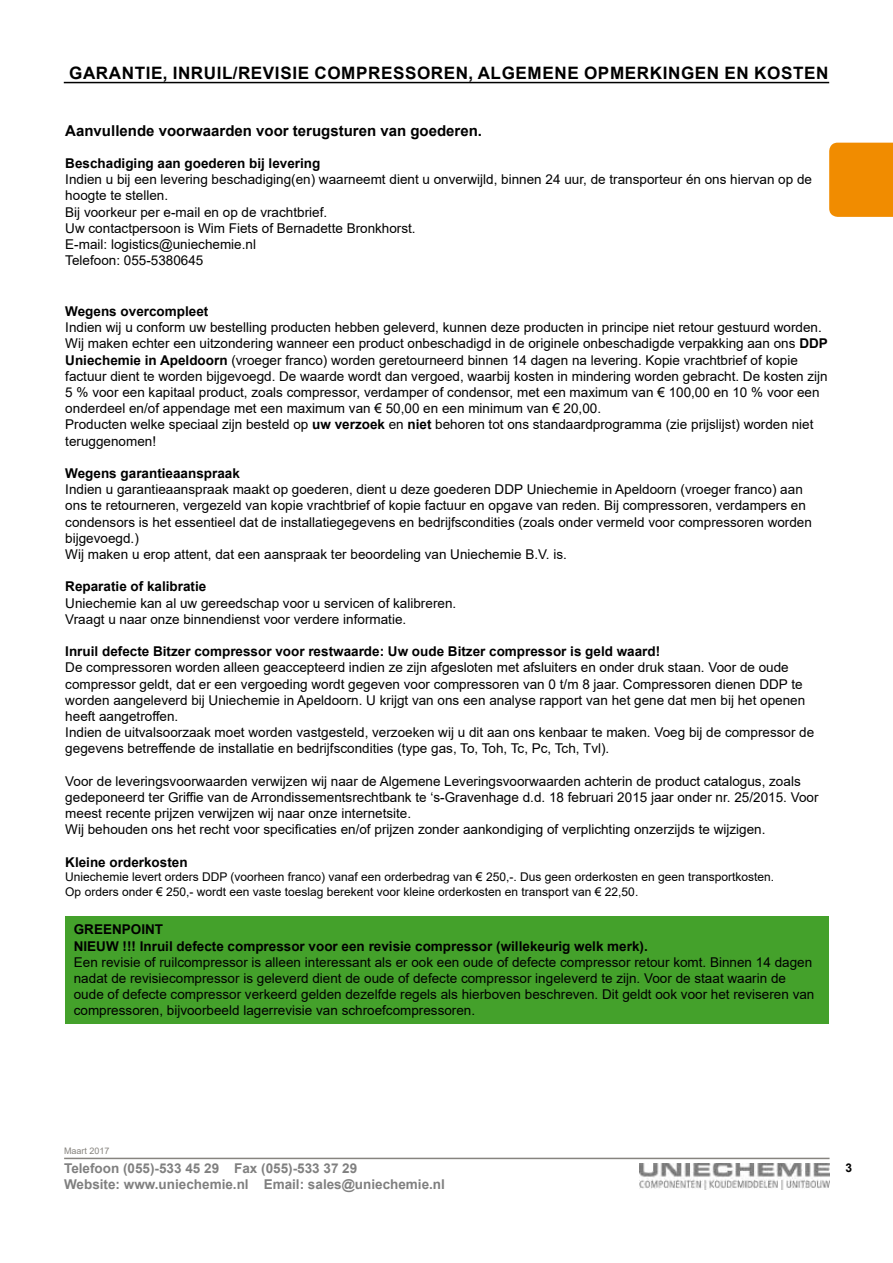
<style>
.page{position:relative;width:893px;height:1263px;background:#fff}
.page>*{position:absolute;margin:0;border:0;box-sizing:border-box;transform-origin:0 0}
.t1{font:700 17.1px "Arial";letter-spacing:.035em;color:#000}
.t2{font:700 15px "Arial";color:#000}
.t3{font:13.5px/16.2px "Arial";color:#000}
.t4{font:700 13.5px/16.2px "Arial";color:#000}
.t5{font:700 13.5px/16.2px "Arial";color:#808080}
.t6{font:12px/14.4px "Arial";color:#000}
.t7{font:700 12px "Arial";color:#000}
.t8{font:9px "Arial";color:#87847f}
.s1{font-weight:700}
</style>
<div class="page">
<hr style="left:64px;top:1158px;width:765px;height:1px;background:#87847f">
<div style="left:829px;top:143px;width:64px;height:74px;background:#f18c00"></div>
<img style="left:640px;top:1163px;width:189px;height:26px">
<hr style="left:64px;top:82px;width:765px;height:1px;background:#000">
<div style="left:65px;top:916px;width:764px;height:108px;background:#44a12b"></div>
<p class="t1" style="left:69px;top:61px;width:761px">GARANTIE, INRUIL/REVISIE COMPRESSOREN, ALGEMENE OPMERKINGEN EN KOSTEN</p>
<p class="t2" style="left:65px;top:120px;width:418px">Aanvullende voorwaarden voor terugsturen van goederen.</p>
<p class="t4" style="left:65px;top:155px;width:257px">Beschadiging aan goederen bij levering</p>
<p class="t3" style="left:65px;top:171px;width:748px">Indien u bij een levering beschadiging(en) waarneemt dient u onverwijld, binnen 24 uur, de transporteur én ons hiervan op de hoogte te stellen.<br>Bij voorkeur per e-mail en op de vrachtbrief.<br>Uw contactpersoon is Wim Fiets of Bernadette Bronkhorst.<br>E-mail: logistics@uniechemie.nl<br>Telefoon: 055-5380645</p>
<p class="t4" style="left:65px;top:303px;width:145px">Wegens overcompleet</p>
<p class="t3" style="left:65px;top:319px;width:764px">Indien wij u conform uw bestelling producten hebben geleverd, kunnen deze producten in principe niet retour gestuurd worden.<br>Wij maken echter een uitzondering wanneer een product onbeschadigd in de originele onbeschadigde verpakking aan ons <span class="s1">DDP Uniechemie in Apeldoorn</span> (vroeger franco) worden geretourneerd binnen 14 dagen na levering. Kopie vrachtbrief of kopie factuur dient te worden bijgevoegd. De waarde wordt dan vergoed, waarbij kosten in mindering worden gebracht. De kosten zijn 5 % voor een kapitaal product, zoals compressor, verdamper of condensor, met een maximum van € 100,00 en 10 % voor een onderdeel en/of appendage met een maximum van € 50,00 en een minimum van € 20,00.<br>Producten welke speciaal zijn besteld op <span class="s1">uw verzoek</span> en <span class="s1">niet</span> behoren tot ons standaardprogramma (zie prijslijst) worden niet teruggenomen!</p>
<p class="t4" style="left:65px;top:465px;width:176px">Wegens garantieaanspraak</p>
<p class="t3" style="left:65px;top:481px;width:748px">Indien u garantieaanspraak maakt op goederen, dient u deze goederen DDP Uniechemie in Apeldoorn (vroeger franco) aan ons te retourneren, vergezeld van kopie vrachtbrief of kopie factuur en opgave van reden. Bij compressoren, verdampers en condensors is het essentieel dat de installatiegegevens en bedrijfscondities (zoals onder vermeld voor compressoren worden bijgevoegd.)<br>Wij maken u erop attent, dat een aanspraak ter beoordeling van Uniechemie B.V. is.</p>
<p class="t4" style="left:65px;top:579px;width:143px">Reparatie of kalibratie</p>
<p class="t3" style="left:65px;top:595px;width:392px">Uniechemie kan al uw gereedschap voor u servicen of kalibreren.<br>Vraagt u naar onze binnendienst voor verdere informatie.</p>
<p class="t4" style="left:65px;top:643px;width:596px">Inruil defecte Bitzer compressor voor restwaarde: Uw oude Bitzer compressor is geld waard!</p>
<p class="t3" style="left:65px;top:659px;width:750px">De compressoren worden alleen geaccepteerd indien ze zijn afgesloten met afsluiters en onder druk staan. Voor de oude compressor geldt, dat er een vergoeding wordt gegeven voor compressoren van 0 t/m 8 jaar. Compressoren dienen DDP te worden aangeleverd bij Uniechemie in Apeldoorn. U krijgt van ons een analyse rapport van het gene dat men bij het openen heeft aangetroffen.<br>Indien de uitvalsoorzaak moet worden vastgesteld, verzoeken wij u dit aan ons kenbaar te maken. Voeg bij de compressor de gegevens betreffende de installatie en bedrijfscondities (type gas, To, Toh, Tc, Pc, Tch, Tvl).</p>
<p class="t3" style="left:65px;top:773px;width:755px">Voor de leveringsvoorwaarden verwijzen wij naar de Algemene Leveringsvoorwaarden achterin de product catalogus, zoals gedeponeerd ter Griffie van de Arrondissementsrechtbank te ‘s-Gravenhage d.d. 18 februari 2015 jaar onder nr. 25/2015. Voor meest recente prijzen verwijzen wij naar onze internetsite.<br>Wij behouden ons het recht voor specificaties en/of prijzen zonder aankondiging of verplichting onzerzijds te wijzigen.</p>
<p class="t4" style="left:65px;top:854px;width:124px">Kleine orderkosten</p>
<p class="t6" style="left:65px;top:870px;width:710px">Uniechemie levert orders DDP (voorheen franco) vanaf een orderbedrag van € 250,-. Dus geen orderkosten en geen transportkosten.<br>Op orders onder € 250,- wordt een vaste toeslag berekent voor kleine orderkosten en transport van € 22,50.</p>
<p class="t4" style="left:74px;top:922px;width:575px">GREENPOINT<br>NIEUW !!! Inruil defecte compressor voor een revisie compressor (willekeurig welk merk).</p>
<p class="t3" style="left:74px;top:954px;width:742px">Een revisie of ruilcompressor is alleen interessant als er ook een oude of defecte compressor retour komt. Binnen 14 dagen nadat de revisiecompressor is geleverd dient de oude of defecte compressor ingeleverd te zijn. Voor de staat waarin de oude of defecte compressor verkeerd gelden dezelfde regels als hierboven beschreven. Dit geldt ook voor het reviseren van compressoren, bijvoorbeeld lagerrevisie van schroefcompressoren.</p>
<p class="t8" style="left:64px;top:1145px;width:47px">Maart 2017</p>
<p class="t5" style="left:64px;top:1160px;width:382px">Telefoon (055)-533 45 29 Fax (055)-533 37 29<br>Website: www.uniechemie.nl Email: sales@uniechemie.nl</p>
<p class="t7" style="left:845px;top:1159px;width:8px">3</p>
</div>
